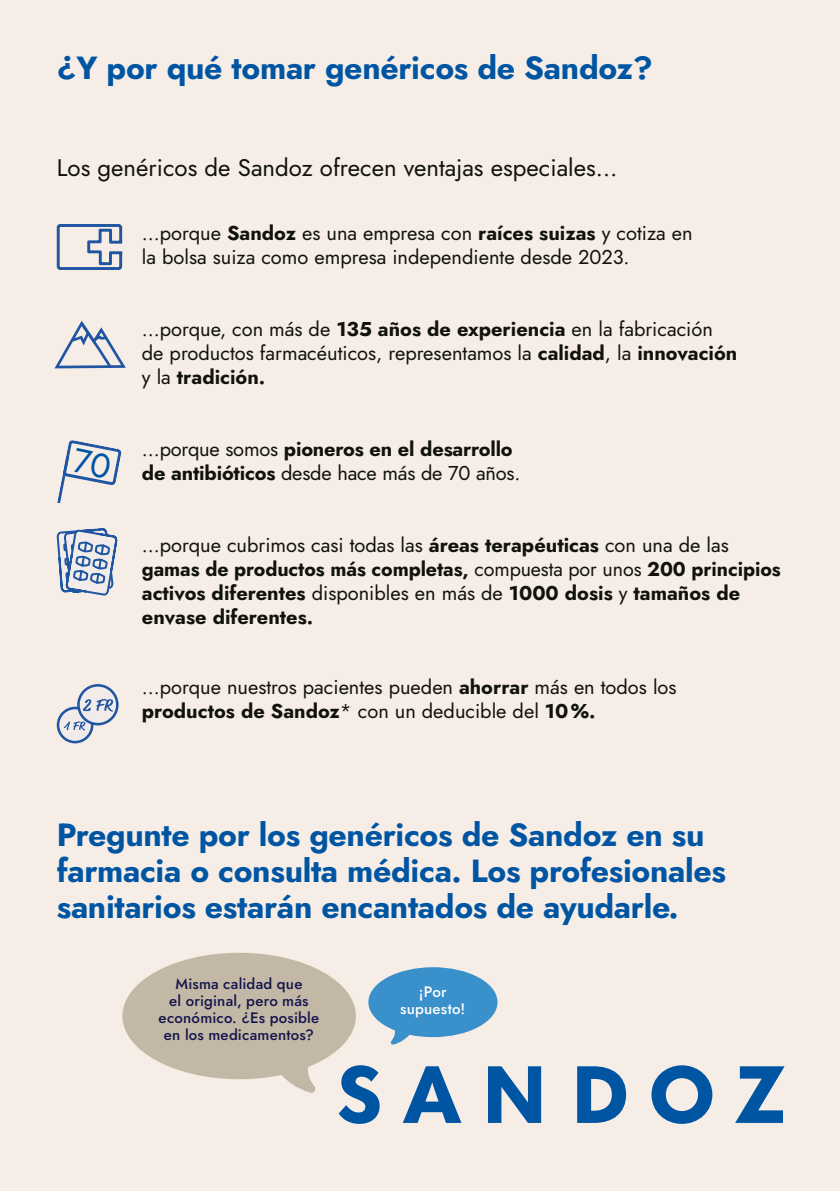
<style>
.page{position:relative;width:840px;height:1191px;background:#fff}
.page>*{position:absolute;margin:0;border:0;box-sizing:border-box;transform-origin:0 0}
.t1{font:700 32px/36px "Jost";letter-spacing:-.01em;color:#0055a3}
.t2{font:24px "Jost";color:#12120d}
.t3{font:20px/24px "Jost";color:#12120d}
.t4{font:700 20px/24px "Jost";letter-spacing:-.005em;color:#12120d}
.t5{font:500 15px/17px "Jost";letter-spacing:.015em;color:#14144d;text-align:center}
.t6{font:500 15px/17px "Jost";letter-spacing:.015em;color:#fff;text-align:center}
.s1{font-weight:700}
.s2{font-weight:400}
</style>
<div class="page">
<div style="left:0;top:0;width:839px;height:1191px;background:#f5ede6"></div>
<svg style="left:57px;top:224px;width:65px;height:46px"></svg>
<svg style="left:54px;top:321px;width:72px;height:47px"></svg>
<svg style="left:57px;top:528px;width:60px;height:67px"></svg>
<div style="left:58px;top:708px;width:34px;height:34px;background:#f1ece9;border-radius:50%"></div>
<div style="left:57px;top:706px;width:36px;height:37px;border:3px solid #2055a2;border-radius:50%"></div>
<svg style="left:64px;top:721px;width:21px;height:9px"></svg>
<div style="left:78px;top:685px;width:39px;height:39px;background:#f1ece9;border-radius:50%"></div>
<div style="left:77px;top:684px;width:41px;height:41px;border:3px solid #2055a2;border-radius:50%"></div>
<svg style="left:83px;top:699px;width:30px;height:12px"></svg>
<svg style="left:122px;top:952px;width:662px;height:171px"></svg>
<svg style="left:57px;top:440px;width:65px;height:64px"></svg>
<h1 class="t1" style="left:57px;top:50px;width:597px">¿Y por qué tomar genéricos de Sandoz?</h1>
<p class="t2" style="left:57px;top:151px;width:562px">Los genéricos de Sandoz ofrecen ventajas especiales…</p>
<p class="t3" style="left:142px;top:221px;width:552px">…porque <span class="s1">Sandoz</span> es una empresa con <span class="s1">raíces suizas</span> y cotiza en la bolsa suiza como empresa independiente desde 2023.</p>
<p class="t3" style="left:142px;top:317px;width:596px">...porque, con más de <span class="s1">135 años de experiencia</span> en la fabricación de productos farmacéuticos, representamos la <span class="s1">calidad</span>, la <span class="s1">innovación </span>y la <span class="s1">tradición.</span></p>
<p class="t4" style="left:142px;top:437px;width:380px"><span class="s2">…porque somos</span> pioneros en el desarrollo de antibióticos <span class="s2">desde hace más de 70 años.</span></p>
<p class="t4" style="left:142px;top:533px;width:640px"><span class="s2">…porque cubrimos casi todas las</span> áreas terapéuticas <span class="s2">con una de las </span>gamas de productos más completas, <span class="s2">compuesta por unos</span> 200 principios activos diferentes <span class="s2">disponibles en más de</span> 1000 dosis <span class="s2">y</span> tamaños de envase diferentes.</p>
<p class="t3" style="left:142px;top:675px;width:536px">...porque nuestros pacientes pueden <span class="s1">ahorrar</span> más en todos los <span class="s1">productos de Sandoz</span>* con un deducible del <span class="s1">10%.</span></p>
<h1 class="t1" style="left:57px;top:817px;width:670px">Pregunte por los genéricos de Sandoz en su farmacia o consulta médica. Los profesionales sanitarios estarán encantados de ayudarle.</h1>
<p class="t5" style="left:158px;top:975px;width:162px">Misma calidad que<br>el original, pero más económico. ¿Es posible en los medicamentos?</p>
<p class="t6" style="left:400px;top:983px;width:67px">¡Por supuesto!</p>
</div>
